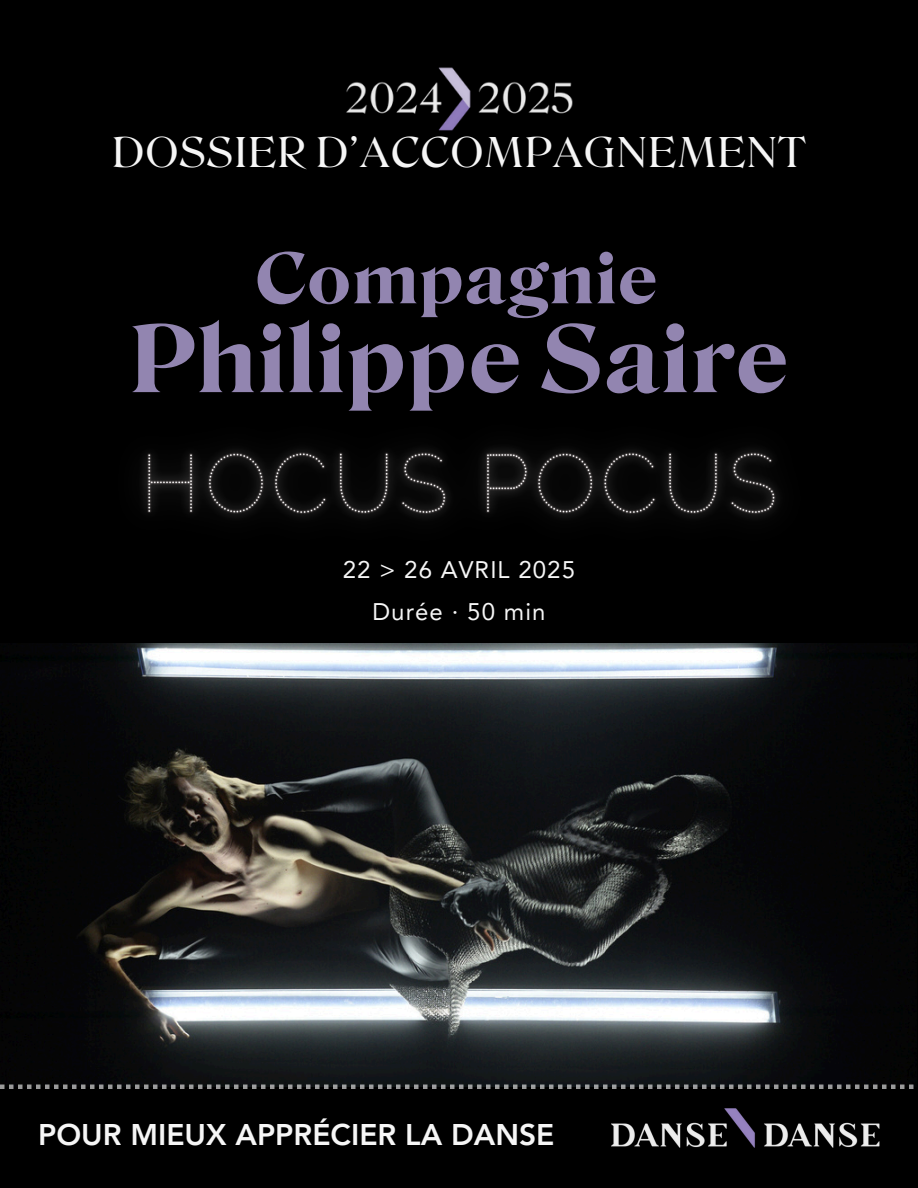
<style>
.page{position:relative;width:918px;height:1188px;background:#fff}
.page>*{position:absolute;margin:0;border:0;box-sizing:border-box;transform-origin:0 0}
.t1{font:700 90px "Roslindale Display";letter-spacing:.045em;color:#9285b0}
.t2{font:700 67.5px "Roslindale Display";letter-spacing:.045em;color:#9285b0}
.t3{font:39.9px "Roslindale Display";letter-spacing:.045em;color:#f6f6f6}
.t4{font:800 29.85px "Avenir LT Pro";color:#f6f6f6}
.t5{font:24px "Avenir LT Pro";letter-spacing:.045em;color:#f6f6f6}
</style>
<div class="page">
<div style="left:0;top:0;width:917px;height:1188px;background:#000"></div>
<img style="left:346px;top:67px;width:227px;height:64px">
<img style="left:612px;top:1108px;width:268px;height:40px">
<img style="left:0;top:643px;width:914px;height:443px">
<svg style="left:0;top:1085px;width:913px;height:4px"></svg>
<img style="left:141px;top:447px;width:639px;height:72px">
<p class="t3" style="left:112px;top:129px;width:695px">DOSSIER D’ACCOMPAGNEMENT</p>
<h6 class="t2" style="left:256px;top:240px;width:402px">Compagnie</h6>
<p class="t1" style="left:131px;top:307px;width:658px">Philippe Saire</p>
<h3 class="t5" style="left:343px;top:560px;width:234px">22 &gt; 26 AVRIL 2025</h3>
<h2 class="t5" style="left:372px;top:602px;width:175px">Durée · 50 min</h2>
<h4 class="t4" style="left:38px;top:1122px;width:518px">POUR MIEUX APPRÉCIER LA DANSE</h4>
</div>
